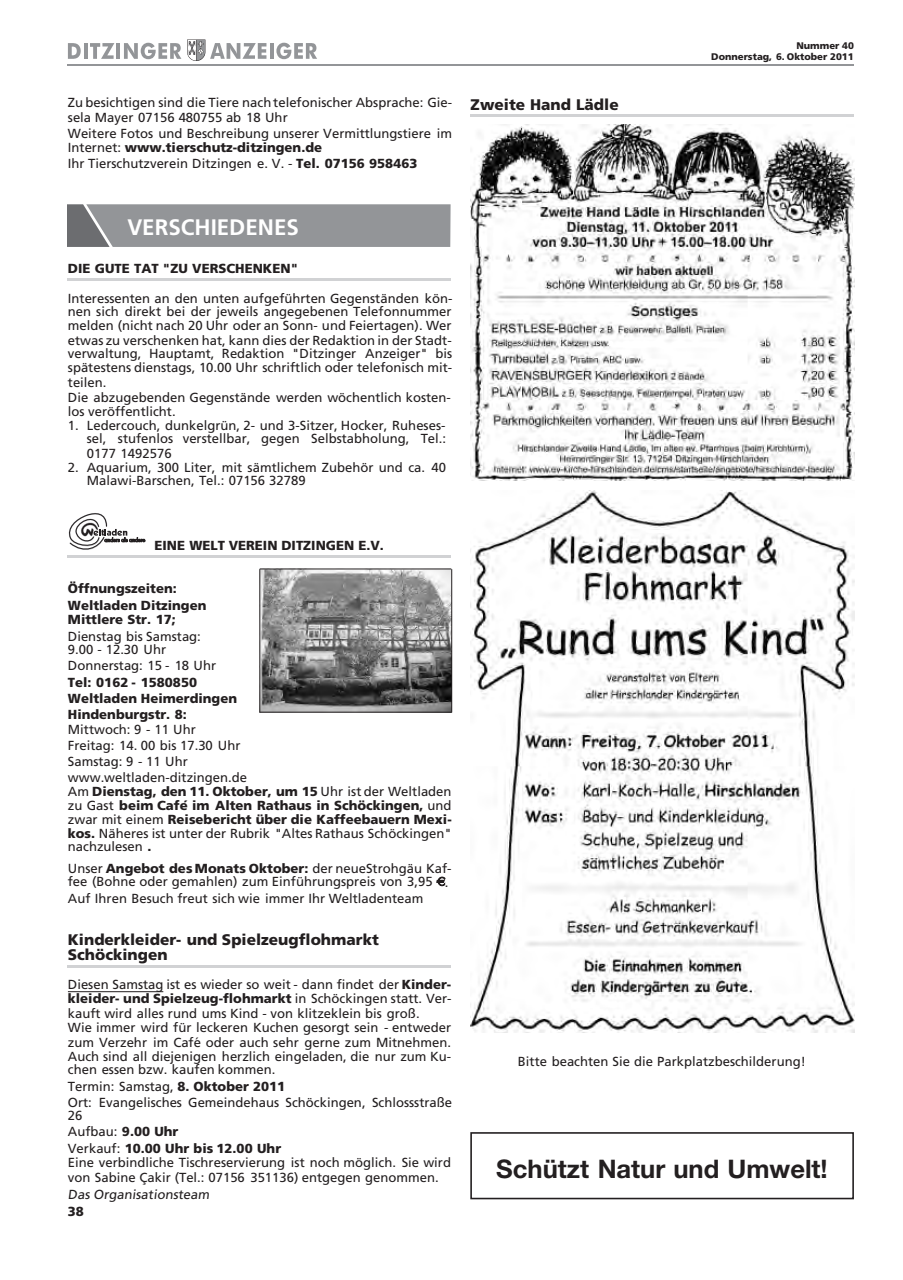
<style>
.page{position:relative;width:903px;height:1280px;background:#fff}
.page>*{position:absolute;margin:0;border:0;box-sizing:border-box;transform-origin:0 0}
.t1{font:700 25.65px "Helvetica Neue";color:#231f20}
.t2{font:700 22.35px "Frutiger";color:#fff}
.t3{font:900 15.3px/14.9px "Frutiger";color:#231f20}
.t4{font:13.05px/13.5px "Frutiger";color:#231f20}
.t5{font:900 13.05px/16.2px "Frutiger";color:#231f20}
.t6{font:900 9.6px/10.8px "Frutiger";color:#231f20;text-align:right}
.s1{font-weight:900}
.s2{font-weight:400}
</style>
<div class="page">
<svg style="left:68px;top:43px;width:13px;height:16px"></svg>
<hr style="left:84px;top:43px;width:3px;height:16px;background:#939598">
<svg style="left:90px;top:43px;width:24px;height:16px"></svg>
<hr style="left:116px;top:43px;width:4px;height:16px;background:#939598">
<svg style="left:124px;top:43px;width:57px;height:16px"></svg>
<svg style="left:187px;top:40px;width:79px;height:21px"></svg>
<svg style="left:270px;top:43px;width:3px;height:16px"></svg>
<svg style="left:276px;top:43px;width:41px;height:16px"></svg>
<hr style="left:67px;top:64px;width:786px;height:1px;background:#939598">
<svg style="left:68px;top:204px;width:382px;height:43px;background:#919396"></svg>
<hr style="left:67px;top:279px;width:384px;height:2px;background:#d1d2d4">
<svg style="left:68px;top:513px;width:77px;height:37px"></svg>
<hr style="left:67px;top:555px;width:384px;height:2px;background:#d1d2d4">
<img style="left:260px;top:569px;width:191px;height:143px">
<hr style="left:260px;top:568px;width:191px;height:1px;background:#231f20">
<hr style="left:260px;top:711px;width:190px;height:1px;background:#231f20">
<hr style="left:259px;top:569px;width:1px;height:143px;background:#231f20">
<hr style="left:451px;top:569px;width:1px;height:143px;background:#231f20">
<svg style="left:436px;top:876px;width:9px;height:10px"></svg>
<hr style="left:67px;top:964px;width:384px;height:3px;background:#d1d2d4">
<hr style="left:68px;top:991px;width:95px;height:1px;background:#231f20">
<hr style="left:470px;top:115px;width:383px;height:2px;background:#d1d2d4">
<img style="left:470px;top:124px;width:384px;height:356px">
<img style="left:470px;top:490px;width:384px;height:542px">
<div style="left:470px;top:1131px;width:383px;height:68px;border:2px solid #231f20"></div>
<p class="t4" style="left:68px;top:96px;width:385px;line-height:14.9px">Zu besichtigen sind die Tiere nach telefonischer Absprache: Gie&shy;sela Mayer 07156 480755 ab 18 Uhr</p>
<p class="t4" style="left:68px;top:128px;width:385px">Weitere Fotos und Beschreibung unserer Vermittlungstiere im<br>Internet: <span class="s1">www.tierschutz-ditzingen.de</span></p>
<p class="t4" style="left:68px;top:158px;width:351px">Ihr Tierschutzverein Ditzingen e. V. - <span class="s1">Tel. 07156 958463</span></p>
<p class="t3" style="left:470px;top:98px;width:149px">Zweite Hand Lädle</p>
<h2 class="t2" style="left:127px;top:218px;width:173px">VERSCHIEDENES</h2>
<p class="t5" style="left:68px;top:262px;width:232px">DIE GUTE TAT "ZU VERSCHENKEN"</p>
<p class="t4" style="left:68px;top:293px;width:386px;text-align:justify">Interessenten an den unten aufgeführten Gegenständen kön&shy;nen sich direkt bei der jeweils angegebenen Telefonnummer melden (nicht nach 20 Uhr oder an Sonn- und Feiertagen). Wer</p>
<p class="t4" style="left:68px;top:334px;width:385px;text-align:justify">etwas zu verschenken hat, kann dies der Redaktion in der Stadt&shy;verwaltung, Hauptamt, Redaktion "Ditzinger Anzeiger" bis spätestens dienstags, 10.00 Uhr schriftlich oder telefonisch mit-</p>
<p class="t4" style="left:68px;top:376px;width:384px;line-height:14.9px">teilen.<br>Die abzugebenden Gegenstände werden wöchentlich kosten&shy;los veröffentlicht.</p>
<p class="t4" style="left:68px;top:419px;width:379px;text-align:right">1. Ledercouch, dunkelgrün, 2- und 3-Sitzer, Hocker, Ruheses&shy;sel, stufenlos verstellbar, gegen Selbstabholung, Tel.:</p>
<p class="t4" style="left:87px;top:448px;width:86px">0177 1492576</p>
<p class="t4" style="left:87px;top:461px;width:360px;text-indent:-19px">2. Aquarium, 300 Liter, mit sämtlichem Zubehör und ca. 40<br>Malawi-Barschen, Tel.: 07156 32789</p>
<p class="t6" style="left:710px;top:41px;width:144px">Nummer 40<br>Donnerstag, 6. Oktober 2011</p>
<p class="t5" style="left:154px;top:538px;width:231px">EINE WELT VEREIN DITZINGEN E.V.</p>
<p class="t5" style="left:68px;top:581px;width:140px">Öffnungszeiten:<br>Weltladen Ditzingen</p>
<p class="t5" style="left:68px;top:613px;width:109px">Mittlere Str. 17;</p>
<p class="t4" style="left:68px;top:630px;width:134px">Dienstag bis Samstag:<br>9.00 - 12.30 Uhr</p>
<p class="t4" style="left:68px;top:660px;width:150px">Donnerstag: 15 - 18 Uhr</p>
<p class="t5" style="left:68px;top:675px;width:171px">Tel: 0162 - 1580850<br>Weltladen Heimerdingen<br>Hindenburgstr. 8:</p>
<p class="t4" style="left:68px;top:722px;width:181px;line-height:16.2px">Mittwoch: 9 - 11 Uhr<br>Freitag: 14. 00 bis 17.30 Uhr<br>Samstag: 9 - 11 Uhr www.weltladen-ditzingen.de</p>
<p class="t5" style="left:68px;top:785px;width:385px;line-height:13.5px"><span class="s2">Am</span> Dienstag, den 11. Oktober, um 15 <span class="s2">Uhr ist der Weltladen zu Gast</span> beim Cafe´ im Alten Rathaus in Schöckingen, <span class="s2">und</span></p>
<p class="t4" style="left:68px;top:814px;width:385px;text-align:justify">zwar mit einem <span class="s1">Reisebericht über die Kaffeebauern Mexi&shy;kos.</span> Näheres ist unter der Rubrik "Altes Rathaus Schöckingen" nachzulesen <span class="s1">.</span></p>
<p class="t4" style="left:68px;top:862px;width:385px">Unser <span class="s1">Angebot des Monats Oktober:</span> der neueStrohgäu Kaf&shy;fee (Bohne oder gemahlen) zum Einführungspreis von 3,95 .</p>
<p class="t4" style="left:68px;top:892px;width:357px">Auf Ihren Besuch freut sich wie immer Ihr Weltladenteam</p>
<p class="t3" style="left:68px;top:933px;width:312px">Kinderkleider- und Spielzeugflohmarkt<br>Schöckingen</p>
<p class="t4" style="left:68px;top:978px;width:385px">Diesen Samstag ist es wieder so weit - dann findet der <span class="s1">Kinder&shy;kleider- und Spielzeug-flohmarkt</span> in Schöckingen statt. Ver-</p>
<p class="t4" style="left:68px;top:1006px;width:384px;line-height:14.9px">kauft wird alles rund ums Kind - von klitzeklein bis groß.<br>Wie immer wird für leckeren Kuchen gesorgt sein - entweder zum Verzehr im Cafe´ oder auch sehr gerne zum Mitnehmen.</p>
<p class="t4" style="left:68px;top:1050px;width:384px">Auch sind all diejenigen herzlich eingeladen, die nur zum Ku&shy;chen essen bzw. kaufen kommen.</p>
<p class="t4" style="left:68px;top:1078px;width:385px;line-height:16.2px">Termin: Samstag, <span class="s1">8. Oktober 2011<br></span>Ort: Evangelisches Gemeindehaus Schöckingen, Schlossstraße</p>
<p class="t5" style="left:68px;top:1108px;width:215px"><span class="s2">26<br>Aufbau:</span> 9.00 Uhr<br><span class="s2">Verkauf:</span> 10.00 Uhr bis 12.00 Uhr</p>
<p class="t4" style="left:68px;top:1156px;width:384px;line-height:14.9px">Eine verbindliche Tischreservierung ist noch möglich. Sie wird von Sabine Çakir (Tel.: 07156 351136) entgegen genommen.</p>
<p class="t4" style="left:68px;top:1188px;width:144px">Das Organisationsteam</p>
<p class="t5" style="left:68px;top:1204px;width:18px">38</p>
<p class="t4" style="left:517px;top:1055px;width:289px">Bitte beachten Sie die Parkplatzbeschilderung!</p>
<h1 class="t1" style="left:496px;top:1159px;width:333px">Schützt Natur und Umwelt!</h1>
</div>
